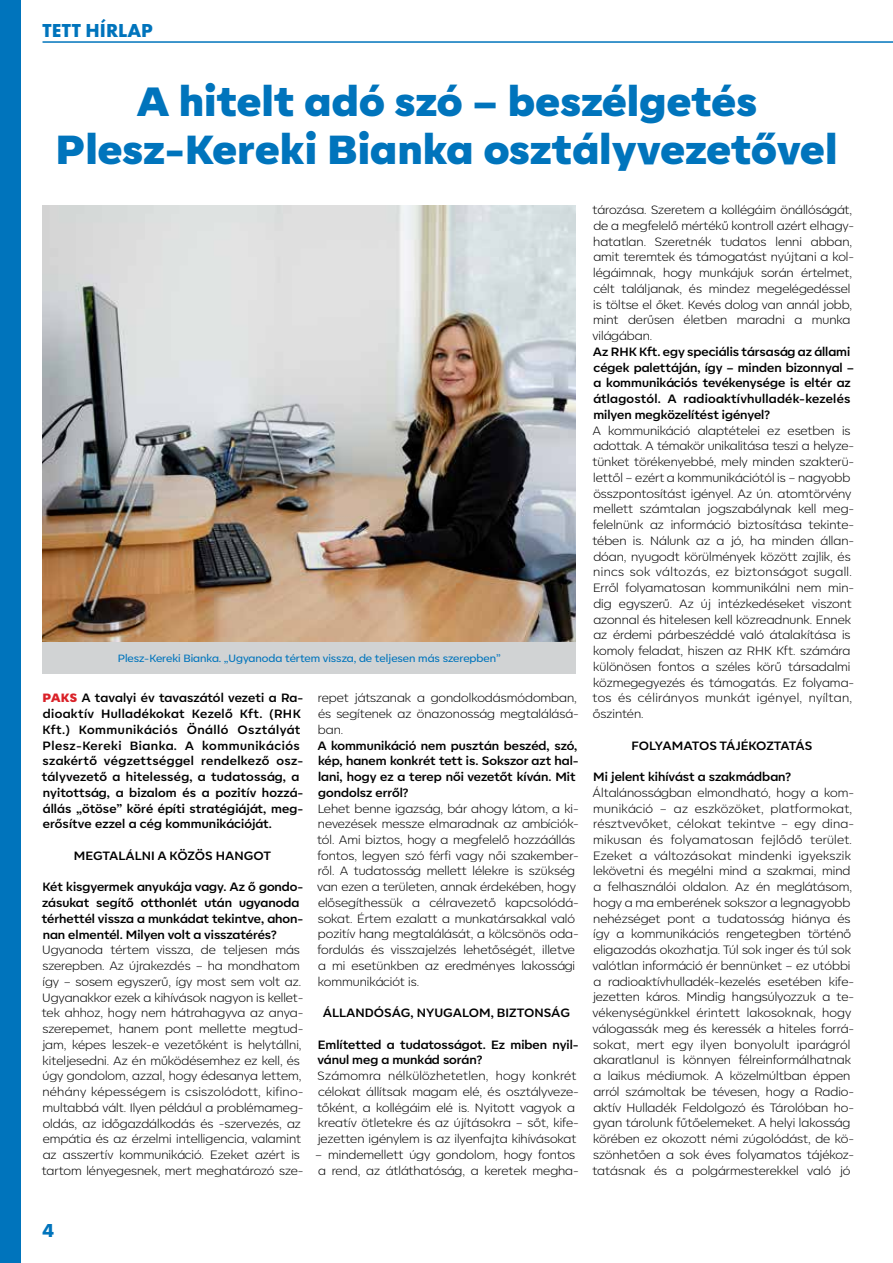
<style>
.page{position:relative;width:893px;height:1263px;background:#fff}
.page>*{position:absolute;margin:0;border:0;box-sizing:border-box;transform-origin:0 0}
.t1{font:900 40.5px/48px "Corsa Grotesk";color:#0074bc;text-align:center}
.t2{font:700 19.5px "Futura New";color:#0074bc}
.t3{font:300 12px/15.8px "Corsa Grotesk";color:#000}
.t4{font:700 12px/15.8px "Corsa Grotesk";color:#000}
.t5{font:500 10.5px "Corsa Grotesk";color:#0074bc}
.s1{font-weight:900;color:#da2128}
</style>
<div class="page">
<div style="left:0;top:0;width:21px;height:1263px;background:#0074bc"></div>
<hr style="left:43px;top:41px;width:850px;height:2px;background:#0074bc">
<img style="left:43px;top:205px;width:533px;height:437px">
<div style="left:43px;top:642px;width:533px;height:32px;background:#d1d3d4"></div>
<h2 class="t2" style="left:43px;top:18px;width:112px">TETT HÍRLAP</h2>
<h1 class="t1" style="left:55px;top:77px;width:784px">A hitelt adó szó – beszélgetés<br>Plesz-Kereki Bianka osztályvezetővel</h1>
<p class="t5" style="left:118px;top:652px;width:384px">Plesz-Kereki Bianka. „Ugyanoda tértem vissza, de teljesen más szerepben”</p>
<p class="t4" style="left:42px;top:690px;width:263px"><span class="s1">PAKS</span> A tavalyi év tavaszától vezeti a Ra&shy;dioaktív Hulladékokat Kezelő Kft. (RHK Kft.) Kommunikációs Önálló Osztályát Plesz-Kereki Bianka. A kommunikációs szakértő végzettséggel rendelkező osz&shy;tályvezető a hitelesség, a tudatosság, a nyitottság, a bizalom és a pozitív hozzá&shy;állás „ötöse” köré építi stratégiáját, meg&shy;erősítve ezzel a cég kommunikációját.</p>
<p class="t4" style="left:74px;top:847px;width:199px">MEGTALÁLNI A KÖZÖS HANGOT</p>
<p class="t4" style="left:42px;top:879px;width:263px">Két kisgyermek anyukája vagy. Az ő gondo&shy;zásukat segítő otthonlét után ugyanoda térhettél vissza a munkádat tekintve, ahon&shy;nan elmentél. Milyen volt a visszatérés?</p>
<p class="t3" style="left:42px;top:942px;width:263px">Ugyanoda tértem vissza, de teljesen más szerepben. Az újrakezdés – ha mondhatom így – sosem egyszerű, így most sem volt az.<br>Ugyanakkor ezek a kihívások nagyon is kellet&shy;tek ahhoz, hogy nem hátrahagyva az anya&shy;szerepemet, hanem pont mellette megtud&shy;jam, képes leszek-e vezetőként is helytállni, kiteljesedni. Az én működésemhez ez kell, és úgy gondolom, azzal, hogy édesanya lettem, néhány képességem is csiszolódott, kifino&shy;multabbá vált. Ilyen például a problémameg&shy;oldás, az időgazdálkodás és -szervezés, az empátia és az érzelmi intelligencia, valamint az asszertív kommunikáció. Ezeket azért is tartom lényegesnek, mert meghatározó sze-</p>
<p class="t3" style="left:318px;top:690px;width:262px">repet játszanak a gondolkodásmódomban, és segítenek az önazonosság megtalálásá&shy;ban.</p>
<p class="t4" style="left:317px;top:737px;width:263px">A kommunikáció nem pusztán beszéd, szó, kép, hanem konkrét tett is. Sokszor azt hal&shy;lani, hogy ez a terep női vezetőt kíván. Mit gondolsz erről?</p>
<p class="t3" style="left:317px;top:800px;width:263px">Lehet benne igazság, bár ahogy látom, a ki&shy;nevezések messze elmaradnak az ambíciók&shy;tól. Ami biztos, hogy a megfelelő hozzáállás fontos, legyen szó férfi vagy női szakember&shy;ről. A tudatosság mellett lélekre is szükség van ezen a területen, annak érdekében, hogy elősegíthessük a célravezető kapcsolódá&shy;sokat. Értem ezalatt a munkatársakkal való pozitív hang megtalálását, a kölcsönös oda&shy;fordulás és visszajelzés lehetőségét, illetve a mi esetünkben az eredményes lakossági kommunikációt is.</p>
<p class="t4" style="left:323px;top:1005px;width:249px">ÁLLANDÓSÁG, NYUGALOM, BIZTONSÁG</p>
<p class="t4" style="left:317px;top:1036px;width:263px">Említetted a tudatosságot. Ez miben nyil&shy;vánul meg a munkád során?</p>
<p class="t3" style="left:317px;top:1068px;width:263px">Számomra nélkülözhetetlen, hogy konkrét célokat állítsak magam elé, és osztályveze&shy;tőként, a kollégáim elé is. Nyitott vagyok a kreatív ötletekre és az újításokra – sőt, kife&shy;jezetten igénylem is az ilyenfajta kihívásokat</p>
<p class="t3" style="left:315px;top:1146px;width:265px">– mindemellett úgy gondolom, hogy fontos a rend, az átláthatóság, a keretek megha-</p>
<p class="t3" style="left:592px;top:202px;width:263px">tározása. Szeretem a kollégáim önállóságát, de a megfelelő mértékű kontroll azért elhagy&shy;hatatlan. Szeretnék tudatos lenni abban, amit teremtek és támogatást nyújtani a kol&shy;légáimnak, hogy munkájuk során értelmet, célt találjanak, és mindez megelégedéssel is töltse el őket. Kevés dolog van annál jobb, mint derűsen életben maradni a munka világában.</p>
<p class="t4" style="left:593px;top:343px;width:263px">Az RHK Kft. egy speciális társaság az állami cégek palettáján, így – minden bizonnyal – a kommunikációs tevékenysége is eltér az átlagostól. A radioaktívhulladék-kezelés milyen megközelítést igényel?</p>
<p class="t3" style="left:592px;top:422px;width:263px">A kommunikáció alaptételei ez esetben is adottak. A témakör unikalitása teszi a helyze&shy;tünket törékenyebbé, mely minden szakterü&shy;lettől – ezért a kommunikációtól is – nagyobb összpontosítást igényel. Az ún. atomtörvény mellett számtalan jogszabálynak kell meg&shy;felelnünk az információ biztosítása tekinte&shy;tében is. Nálunk az a jó, ha minden állan&shy;dóan, nyugodt körülmények között zajlik, és nincs sok változás, ez biztonságot sugall.<br>Erről folyamatosan kommunikálni nem min&shy;dig egyszerű. Az új intézkedéseket viszont azonnal és hitelesen kell közreadnunk. Ennek az érdemi párbeszéddé való átalakítása is komoly feladat, hiszen az RHK Kft. számára különösen fontos a széles körű társadalmi közmegegyezés és támogatás. Ez folyama&shy;tos és célirányos munkát igényel, nyíltan, őszintén.</p>
<p class="t4" style="left:632px;top:737px;width:182px">FOLYAMATOS TÁJÉKOZTATÁS</p>
<p class="t4" style="left:593px;top:769px;width:199px">Mi jelent kihívást a szakmádban?</p>
<p class="t3" style="left:592px;top:784px;width:263px">Általánosságban elmondható, hogy a kom&shy;munikáció – az eszközöket, platformokat, résztvevőket, célokat tekintve – egy dina&shy;mikusan és folyamatosan fejlődő terület.<br>Ezeket a változásokat mindenki igyekszik lekövetni és megélni mind a szakmai, mind a felhasználói oldalon. Az én meglátásom, hogy a ma emberének sokszor a legnagyobb nehézséget pont a tudatosság hiánya és így a kommunikációs rengetegben történő eligazodás okozhatja. Túl sok inger és túl sok valótlan információ ér bennünket – ez utóbbi a radioaktívhulladék-kezelés esetében kife&shy;jezetten káros. Mindig hangsúlyozzuk a te&shy;vékenységünkkel érintett lakosoknak, hogy válogassák meg és keressék a hiteles forrá&shy;sokat, mert egy ilyen bonyolult iparágról akaratlanul is könnyen félreinformálhatnak a laikus médiumok. A közelmúltban éppen arról számoltak be tévesen, hogy a Radio&shy;aktív Hulladék Feldolgozó és Tárolóban ho&shy;gyan tárolunk fűtőelemeket. A helyi lakosság körében ez okozott némi zúgolódást, de kö&shy;szönhetően a sok éves folyamatos tájékoz&shy;tatásnak és a polgármesterekkel való jó</p>
<h2 class="t2" style="left:43px;top:1218px;width:13px">4</h2>
</div>
